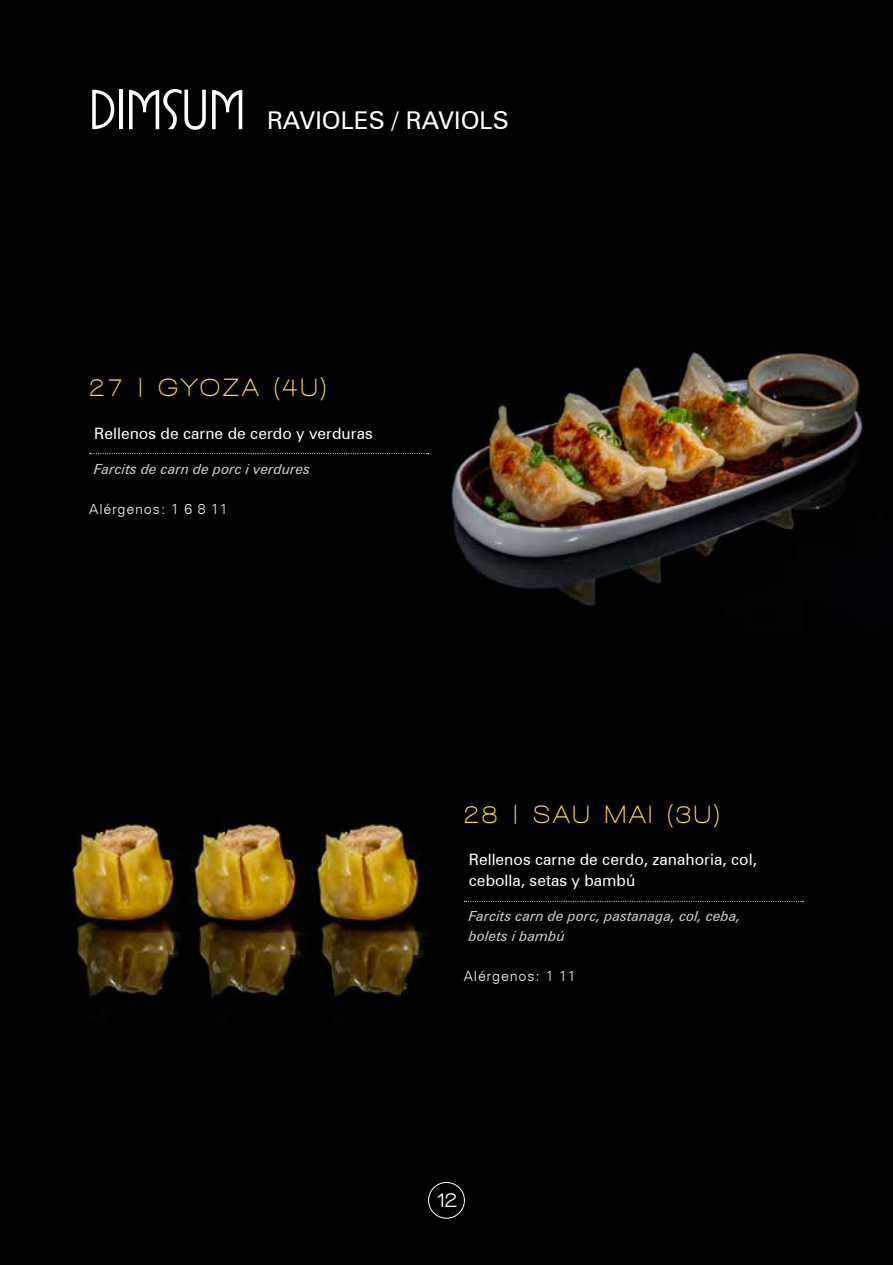
<style>
.page{position:relative;width:893px;height:1265px;background:#000}
.page>*{position:absolute;margin:0;border:0;box-sizing:border-box;transform-origin:0 0}
.t1{font:700 25.55px "Walkway Expand";letter-spacing:.15em;color:#ffdf43;scale:.75 1}
.t2{font:24.5px "Zurich BT";color:#fff}
.t3{font:800 21px "Walkway";color:#fff}
.t4{font:15.75px/21px "Zurich BT";color:#fff}
.t5{font:italic 14px/19.2px "Zurich BT";color:#d0d0d0}
.t6{font:300 14px "Zurich BT";letter-spacing:.06em;color:#fff}
.s1{font-family:"Busorama IT Cby BT";font-weight:500;font-size:52.5px}
</style>
<div class="page">
<img style="left:451px;top:348px;width:414px;height:258px">
<img style="left:59px;top:814px;width:367px;height:184px">
<svg style="left:90px;top:453px;width:339px;height:1px"></svg>
<svg style="left:464px;top:901px;width:339px;height:1px"></svg>
<div style="left:428px;top:1182px;width:37px;height:37px;border:1px solid #fff;border-radius:50%"></div>
<h2 class="t2" style="left:89px;top:103px;width:421px"><span class="s1">DIMSUM</span> RAVIOLES / RAVIOLS</h2>
<h1 class="t1" style="left:89px;top:374px;width:318px">27 | GYOZA (4U)</h1>
<p class="t4" style="left:94px;top:422px;width:280px">Rellenos de carne de cerdo y verduras</p>
<p class="t5" style="left:94px;top:458px;width:218px">Farcits de carn de porc i verdures</p>
<p class="t6" style="left:89px;top:501px;width:140px">Alérgenos: 1 6 8 11</p>
<h1 class="t1" style="left:464px;top:801px;width:343px">28 | SAU MAI (3U)</h1>
<p class="t4" style="left:469px;top:849px;width:290px">Rellenos carne de cerdo, zanahoria, col, cebolla, setas y bambú</p>
<p class="t5" style="left:469px;top:906px;width:273px">Farcits carn de porc, pastanaga, col, ceba, bolets i bambú</p>
<p class="t6" style="left:464px;top:968px;width:113px">Alérgenos: 1 11</p>
<h3 class="t3" style="left:436px;top:1188px;width:22px">12</h3>
</div>
